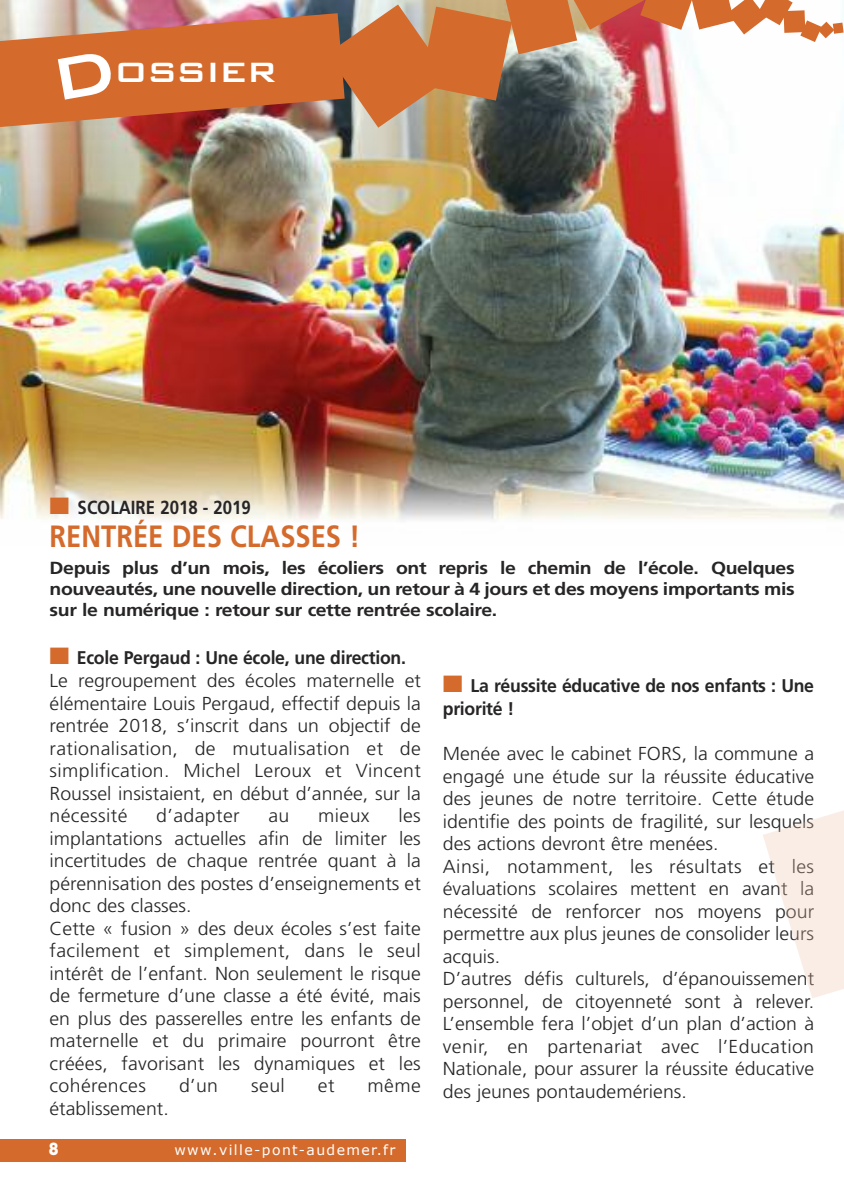
<style>
.page{position:relative;width:844px;height:1191px;background:#fff}
.page>*{position:absolute;margin:0;border:0;box-sizing:border-box;transform-origin:0 0}
.t1{font:500 45.5px "Bank Gothic BT";color:#fff}
.t2{font:700 30.8px "Frutiger";color:#d46b2c;scale:.89 1}
.t3{font:700 18.9px "Frutiger";color:#272526;scale:.89 1}
.t4{font:300 18.72px/22.6px "Frutiger";color:#272526;scale:1.04 1}
.t5{font:300 18.72px "Frutiger";letter-spacing:.02em;color:#272526;scale:1.04 1}
.t6{font:700 18.38px/23.3px "Frutiger";letter-spacing:-.015em;color:#272526;scale:.96 1}
.t7{font:700 17.5px/21px "Frutiger";letter-spacing:-.02em;color:#272526;text-align:justify;scale:1.11 1}
.t8{font:700 17.5px "Bauhaus";color:#fff}
.t9{font:14px "Verdana";letter-spacing:.1em;color:#fff}
.s1{color:#d46b2c}
</style>
<div class="page">
<img style="left:0;top:0;width:843px;height:520px">
<img style="left:327px;top:0;width:516px;height:128px">
<img style="left:0;top:13px;width:344px;height:117px">
<div style="left:0;top:1138px;width:406px;height:23px;background:#d46b2c"></div>
<svg style="left:763px;top:811px;width:80px;height:187px"></svg>
<div style="left:58px;top:51px;width:56px;height:49px;background:#d46b2c"></div>
<h1 class="t1" style="left:115px;top:40px;width:164px">ossier</h1>
<p class="t3" style="left:50px;top:499px;width:228px"><span class="s1">■</span> SCOLAIRE 2018 - 2019</p>
<h2 class="t2" style="left:50px;top:524px;width:350px">RENTRÉE DES CLASSES !</h2>
<p class="t7" style="left:50px;top:559px;width:672px">Depuis plus d’un mois, les écoliers ont repris le chemin de l’école. Quelques nouveautés, une nouvelle direction, un retour à 4 jours et des moyens importants mis sur le numérique : retour sur cette rentrée scolaire.</p>
<p class="t6" style="left:50px;top:647px;width:372px"><span class="s1">■</span> Ecole Pergaud : Une école, une direction.</p>
<p class="t4" style="left:50px;top:671px;width:358px;text-align:justify">Le regroupement des écoles maternelle et élémentaire Louis Pergaud, effectif depuis la rentrée 2018, s’inscrit dans un objectif de rationalisation, de mutualisation et de simplification. Michel Leroux et Vincent Roussel insistaient, en début d’année, sur la nécessité</p>
<p class="t6" style="left:442px;top:675px;width:388px"><span class="s1">■</span> La réussite éducative de nos enfants : Une priorité !</p>
<p class="t4" style="left:443px;top:744px;width:358px">Menée avec le cabinet FORS, la commune a engagé une étude sur la réussite éducative des jeunes de notre territoire. Cette étude identifie des points de fragilité, sur lesquels des actions devront être menées.<br>Ainsi, notamment, les résultats et les évaluations scolaires mettent en avant la nécessité de renforcer nos moyens pour permettre aux plus jeunes de consolider leurs acquis.<br>D’autres défis culturels, d’épanouissement personnel, de citoyenneté sont à relever.<br>L’ensemble fera l’objet d’un plan d’action à venir, en partenariat avec l’Education Nationale, pour assurer la réussite éducative des jeunes pontaudemériens.</p>
<p class="t4" style="left:50px;top:806px;width:358px;text-indent:349px">les implantations actuelles afin de limiter les incertitudes de chaque rentrée quant à la pérennisation des postes d’enseignements et donc des classes.<br>Cette « fusion » des deux écoles s’est faite facilement et simplement, dans le seul intérêt de l’enfant. Non seulement le risque de fermeture d’une classe a été évité, mais en plus des passerelles entre les enfants de maternelle et du primaire pourront être créées, favorisant les dynamiques et les cohérences</p>
<p class="t5" style="left:156px;top:808px;width:82px">d’adapter</p>
<p class="t4" style="left:268px;top:806px;width:22px">au</p>
<p class="t4" style="left:318px;top:806px;width:51px">mieux</p>
<p class="t4" style="left:179px;top:1076px;width:39px">d’un</p>
<p class="t4" style="left:251px;top:1076px;width:34px">seul</p>
<p class="t4" style="left:318px;top:1076px;width:17px">et</p>
<p class="t4" style="left:367px;top:1076px;width:53px">même</p>
<p class="t4" style="left:50px;top:1098px;width:116px">établissement.</p>
<p class="t8" style="left:49px;top:1142px;width:11px">8</p>
<p class="t9" style="left:174px;top:1140px;width:222px">www.ville-pont-audemer.fr</p>
</div>
